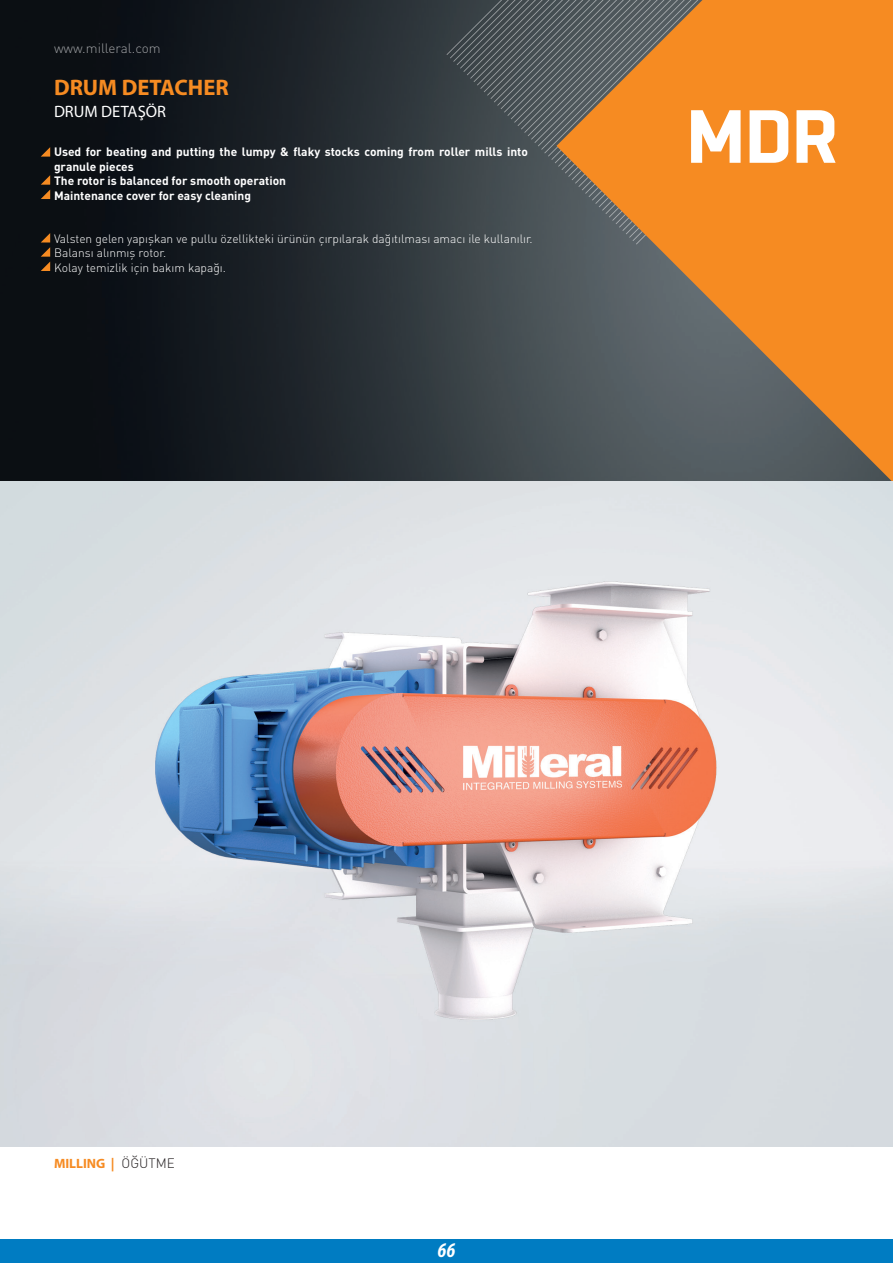
<style>
.page{position:relative;width:893px;height:1263px;background:#fff}
.page>*{position:absolute;margin:0;border:0;box-sizing:border-box;transform-origin:0 0}
.t1{font:700 75px "Boxed";color:#fff}
.t2{font:700 22.5px "Myriad Pro";color:#f68b22}
.t3{font:italic 700 condensed 21px "Myriad Pro";color:#fff}
.t4{font:16.5px "Myriad Pro";color:#fff}
.t5{font:300 13.5px "DIN Pro";color:#9d9fa2}
.t6{font:700 13.5px "Myriad Pro";color:#f68b22}
.t7{font:700 12px/14.4px "DIN Pro";color:#fff}
.t8{font:300 12px "DIN Pro";color:#fff}
.s1{font-family:"DIN Pro";font-weight:300;color:#231f20}
</style>
<div class="page">
<img style="left:0;top:0;width:893px;height:1146px">
<svg style="left:446px;top:0;width:110px;height:201px;background:#485054"></svg>
<svg style="left:556px;top:0;width:337px;height:482px;background:#b4793e"></svg>
<div style="left:0;top:1239px;width:893px;height:24px;background:#007cc2"></div>
<svg style="left:41px;top:147px;width:9px;height:10px"></svg>
<svg style="left:41px;top:175px;width:9px;height:24px"></svg>
<svg style="left:41px;top:233px;width:9px;height:38px"></svg>
<p class="t5" style="left:54px;top:38px;width:108px">www.milleral.com</p>
<p class="t2" style="left:54px;top:73px;width:176px">DRUM DETACHER</p>
<p class="t4" style="left:54px;top:101px;width:114px">DRUM DETAŞÖR</p>
<p class="t7" style="left:54px;top:144px;width:475px">Used for beating and putting the lumpy &amp; flaky stocks coming from roller mills into granule pieces</p>
<p class="t7" style="left:54px;top:173px;width:234px">The rotor is balanced for smooth operation</p>
<p class="t7" style="left:54px;top:187px;width:199px">Maintenance cover for easy cleaning</p>
<p class="t8" style="left:54px;top:230px;width:480px">Valsten gelen yapışkan ve pullu özellikteki ürünün çırpılarak dağıtılması amacı ile kullanılır.</p>
<p class="t8" style="left:54px;top:245px;width:114px">Balansı alınmış rotor.</p>
<p class="t8" style="left:54px;top:259px;width:173px">Kolay temizlik için bakım kapağı.</p>
<p class="t1" style="left:687px;top:86px;width:154px">MDR</p>
<p class="t6" style="left:54px;top:1155px;width:122px">MILLING | <span class="s1">ÖĞÜTME</span></p>
<p class="t3" style="left:437px;top:1237px;width:20px">66</p>
</div>
